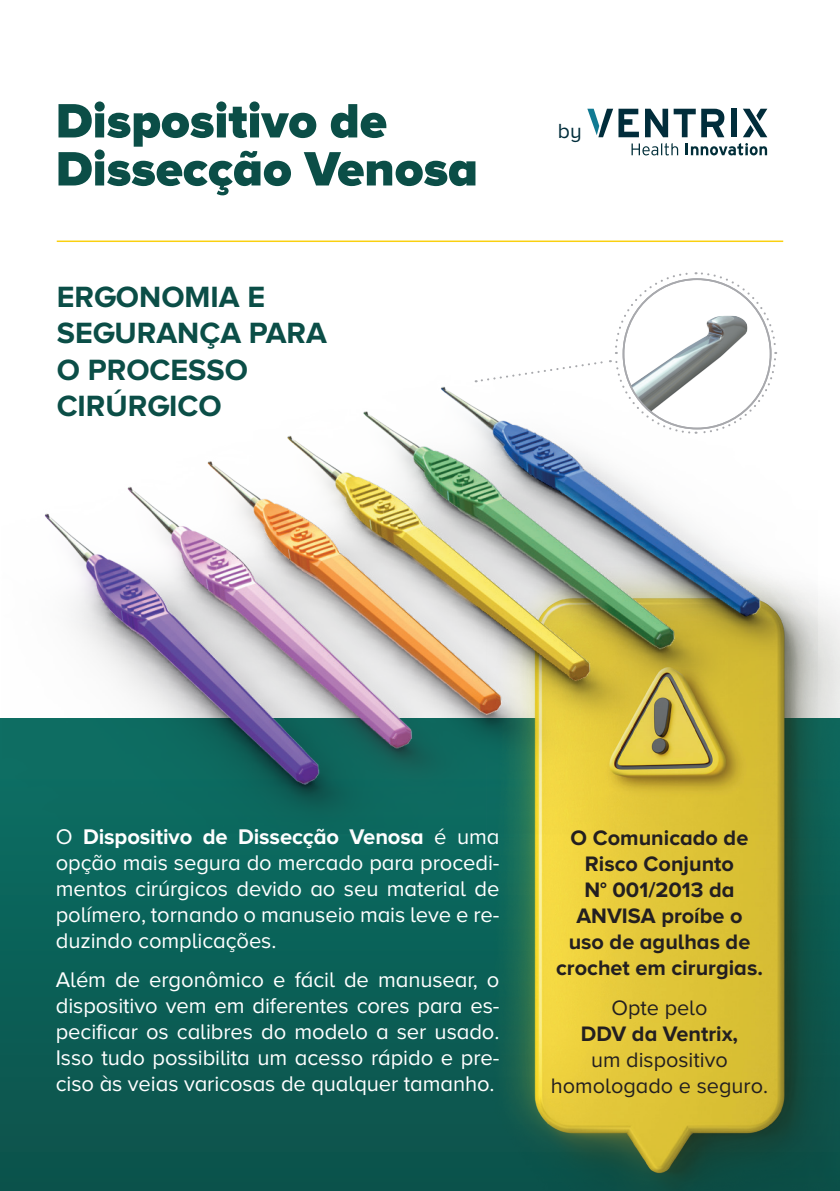
<style>
.page{position:relative;width:840px;height:1191px;background:#fff}
.page>*{position:absolute;margin:0;border:0;box-sizing:border-box;transform-origin:0 0}
.t1{font:900 50px/48px "Proxima Nova A";color:#0b4e47}
.t2{font:700 30.4px/36.4px "Proxima Nova A";color:#0b4e47}
.t3{font:22px/26px "Proxima Nova A";letter-spacing:-.005em;color:#fff;text-align:justify}
.t4{font:700 21.6px/26px "Proxima Nova A";color:#231f20;text-align:center}
.t5{font:21.6px/26px "Proxima Nova A";color:#231f20;text-align:center}
.t6{font:21.2px "Proxima Nova A";color:#012d3b}
.s1{font-weight:700}
</style>
<div class="page">
<div style="left:0;top:718px;width:839px;height:473px;background:#0b5c54"></div>
<img style="left:424px;top:596px;width:415px;height:595px">
<svg style="left:587px;top:109px;width:51px;height:28px"></svg>
<svg style="left:645px;top:109px;width:22px;height:28px"></svg>
<svg style="left:673px;top:109px;width:51px;height:28px"></svg>
<div style="left:730px;top:109px;width:6px;height:28px;background:#012d3b"></div>
<svg style="left:743px;top:109px;width:24px;height:28px"></svg>
<svg style="left:631px;top:143px;width:46px;height:12px"></svg>
<svg style="left:685px;top:143px;width:81px;height:12px"></svg>
<img style="left:0;top:352px;width:817px;height:517px">
<svg style="left:475px;top:272px;width:301px;height:163px"></svg>
<h1 class="t1" style="left:56px;top:96px;width:423px">Dispositivo de<br>Dissecção Venosa</h1>
<h2 class="t2" style="left:57px;top:278px;width:271px">ERGONOMIA E<br>SEGURANÇA PARA<br>O PROCESSO<br>CIRÚRGICO</h2>
<p class="t6" style="left:557px;top:119px;width:25px">by</p>
<p class="t3" style="left:56px;top:823px;width:445px">O <span class="s1">Dispositivo de Dissecção Venosa</span> é uma opção mais segura do mercado para procedi&shy;mentos cirúrgicos devido ao seu material de polímero, tornando o manuseio mais leve e re&shy;duzindo complicações.</p>
<p class="t3" style="left:56px;top:966px;width:445px">Além de ergonômico e fácil de manusear, o dispositivo vem em diferentes cores para es&shy;pecificar os calibres do modelo a ser usado.<br>Isso tudo possibilita um acesso rápido e pre&shy;ciso às veias varicosas de qualquer tamanho.</p>
<p class="t4" style="left:555px;top:824px;width:208px">O Comunicado de<br>Risco Conjunto<br>N° 001/2013 da<br>ANVISA proíbe o uso de agulhas de crochet em cirurgias.</p>
<p class="t5" style="left:611px;top:994px;width:98px">Opte pelo</p>
<p class="t4" style="left:580px;top:1020px;width:159px">DDV da Ventrix,</p>
<p class="t5" style="left:550px;top:1046px;width:218px">um dispositivo homologado e seguro.</p>
</div>
